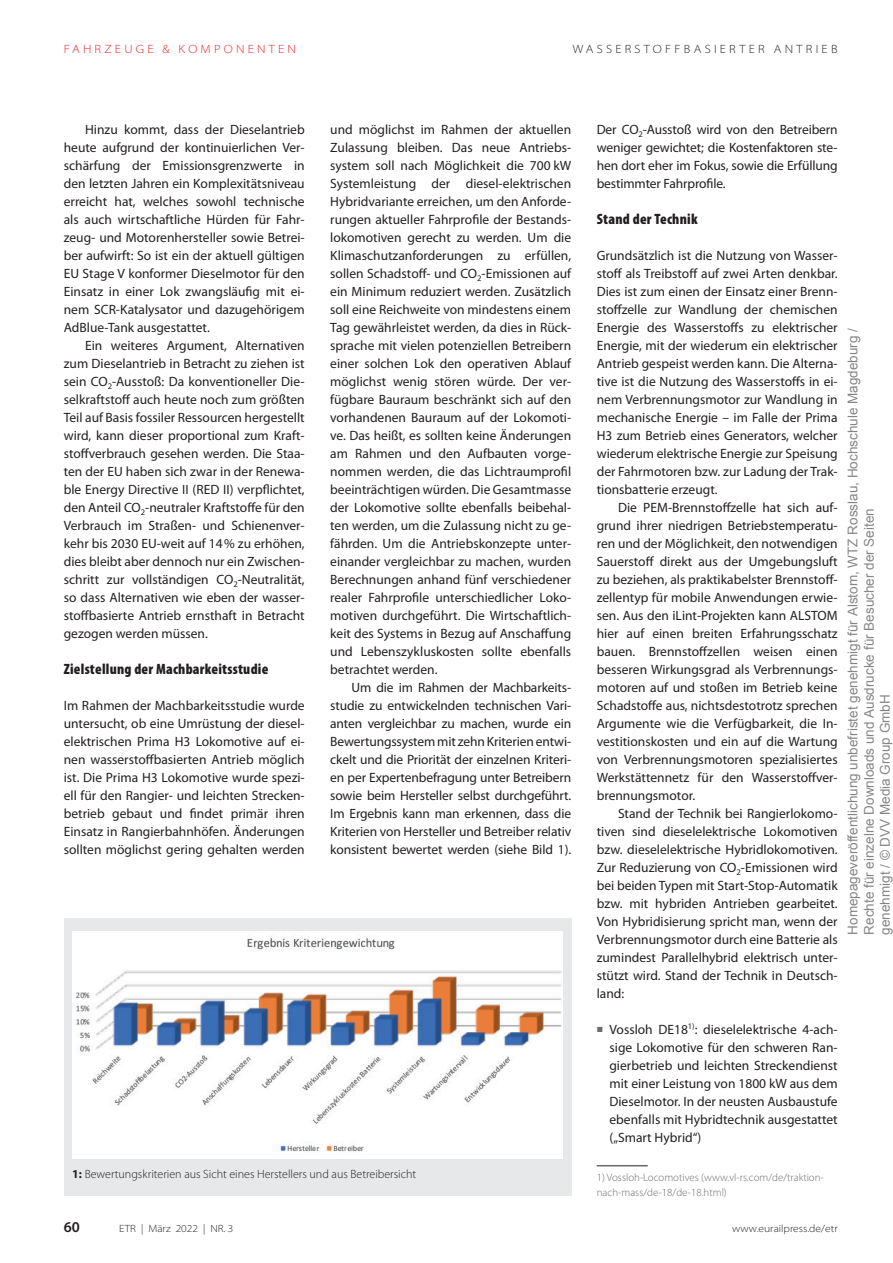
<style>
.page{position:relative;width:893px;height:1263px;background:#fff}
.page>*{position:absolute;margin:0;border:0;box-sizing:border-box;transform-origin:0 0}
.t1{font:900 condensed 15px "Myriad Pro";letter-spacing:.015em;color:#231f20}
.t2{font:600 15px "Myriad Pro";color:#231f20}
.t3{font:13.5px/18px "Myriad Pro";color:#231f20;text-align:justify}
.t4{font:13.5px/16.2px "Arial";color:rgb(0 0 0/.48)}
.t5{font:300 12px "Myriad Pro";color:#231f20}
.t6{font:300 semi-expanded 12px "Myriad Pro";letter-spacing:.27em;color:#231f20}
.t7{font:300 semi-expanded 12px "Myriad Pro";letter-spacing:.27em;color:#ee1d23}
.t8{font:300 10.8px/15px "Myriad Pro";color:#6c6d70}
.t9{font:300 semi-expanded 10.5px "Myriad Pro";color:#231f20}
.s1{font-weight:700}
</style>
<div class="page">
<hr style="left:597px;top:1165px;width:51px;height:1px;background:#231f20">
<div style="left:64px;top:918px;width:507px;height:278px;background:#e6e8e9"></div>
<img style="left:72px;top:932px;width:491px;height:227px">
<p class="t7" style="left:64px;top:42px;width:234px">FAHRZEUGE &amp; KOMPONENTEN</p>
<p class="t6" style="left:573px;top:42px;width:266px">WASSERSTOFFBASIERTER ANTRIEB</p>
<p class="t3" style="left:64px;top:120px;width:242px;text-indent:21px">Hinzu kommt, dass der Dieselantrieb heute aufgrund der kontinuierlichen Ver&shy;schärfung der Emissionsgrenzwerte in den letzten Jahren ein Komplexitätsniveau erreicht hat, welches sowohl technische als auch wirtschaftliche Hürden für Fahr&shy;zeug- und Motorenhersteller sowie Betrei&shy;ber aufwirft: So ist ein der aktuell gültigen EU Stage V konformer Dieselmotor für den Einsatz in einer Lok zwangsläufig mit ei&shy;nem SCR-Katalysator und dazugehörigem AdBlue-Tank ausgestattet.</p>
<p class="t3" style="left:64px;top:336px;width:242px;text-indent:21px">Ein weiteres Argument, Alternativen zum Dieselantrieb in Betracht zu ziehen ist sein CO<sub>2</sub>-Ausstoß: Da konventioneller Die&shy;selkraftstoff auch heute noch zum größten Teil auf Basis fossiler Ressourcen hergestellt wird, kann dieser proportional zum Kraft&shy;stoffverbrauch gesehen werden. Die Staa&shy;ten der EU haben sich zwar in der Renewa&shy;ble Energy Directive II (RED II) verpflichtet, den Anteil CO<sub>2</sub>-neutraler Kraftstoffe für den Verbrauch im Straßen- und Schienenver&shy;kehr bis 2030 EU-weit auf 14% zu erhöhen, dies bleibt aber dennoch nur ein Zwischen&shy;schritt zur vollständigen CO<sub>2</sub>-Neutralität, so dass Alternativen wie eben der wasser&shy;stoffbasierte Antrieb ernsthaft in Betracht gezogen werden müssen.</p>
<p class="t1" style="left:64px;top:659px;width:206px">Zielstellung der Machbarkeitsstudie</p>
<p class="t3" style="left:64px;top:696px;width:242px">Im Rahmen der Machbarkeitsstudie wurde untersucht, ob eine Umrüstung der diesel&shy;elektrischen Prima H3 Lokomotive auf ei&shy;nen wasserstoffbasierten Antrieb möglich ist. Die Prima H3 Lokomotive wurde spezi&shy;ell für den Rangier- und leichten Strecken&shy;betrieb gebaut und findet primär ihren Einsatz in Rangierbahnhöfen. Änderungen sollten möglichst gering gehalten werden</p>
<p class="t3" style="left:330px;top:120px;width:242px">und möglichst im Rahmen der aktuellen Zulassung bleiben. Das neue Antriebs&shy;system soll nach Möglichkeit die 700 kW Systemleistung der diesel-elektrischen Hybridvariante erreichen, um den Anforde&shy;rungen aktueller Fahrprofile der Bestands&shy;lokomotiven gerecht zu werden. Um die Klimaschutzanforderungen zu erfüllen, sollen Schadstoff- und CO<sub>2</sub>-Emissionen auf ein Minimum reduziert werden. Zusätzlich soll eine Reichweite von mindestens einem Tag gewährleistet werden, da dies in Rück&shy;sprache mit vielen potenziellen Betreibern einer solchen Lok den operativen Ablauf möglichst wenig stören würde. Der ver&shy;fügbare Bauraum beschränkt sich auf den vorhandenen Bauraum auf der Lokomoti&shy;ve. Das heißt, es sollten keine Änderungen am Rahmen und den Aufbauten vorge&shy;nommen werden, die das Lichtraumprofil beeinträchtigen würden. Die Gesamtmasse der Lokomotive sollte ebenfalls beibehal&shy;ten werden, um die Zulassung nicht zu ge&shy;fährden. Um die Antriebskonzepte unter&shy;einander vergleichbar zu machen, wurden Berechnungen anhand fünf verschiedener realer Fahrprofile unterschiedlicher Loko&shy;motiven durchgeführt. Die Wirtschaftlich&shy;keit des Systems in Bezug auf Anschaffung und Lebenszykluskosten sollte ebenfalls betrachtet werden.</p>
<p class="t3" style="left:330px;top:678px;width:242px;text-indent:21px">Um die im Rahmen der Machbarkeits&shy;studie zu entwickelnden technischen Vari&shy;anten vergleichbar zu machen, wurde ein Bewertungssystem mit zehn Kriterien entwi&shy;ckelt und die Priorität der einzelnen Kriteri&shy;en per Expertenbefragung unter Betreibern sowie beim Hersteller selbst durchgeführt.<br>Im Ergebnis kann man erkennen, dass die Kriterien von Hersteller und Betreiber relativ konsistent bewertet werden (siehe Bild 1).</p>
<p class="t5" style="left:72px;top:1166px;width:345px"><span class="s1">1:</span> Bewertungskriterien aus Sicht eines Herstellers und aus Betreibersicht</p>
<p class="t3" style="left:597px;top:120px;width:242px">Der CO<sub>2</sub>-Ausstoß wird von den Betreibern weniger gewichtet; die Kostenfaktoren ste&shy;hen dort eher im Fokus, sowie die Erfüllung bestimmter Fahrprofile.</p>
<p class="t1" style="left:597px;top:209px;width:102px">Stand der Technik</p>
<p class="t3" style="left:597px;top:246px;width:242px">Grundsätzlich ist die Nutzung von Wasser&shy;stoff als Treibstoff auf zwei Arten denkbar.<br>Dies ist zum einen der Einsatz einer Brenn&shy;stoffzelle zur Wandlung der chemischen Energie des Wasserstoffs zu elektrischer Energie, mit der wiederum ein elektrischer Antrieb gespeist werden kann. Die Alterna&shy;tive ist die Nutzung des Wasserstoffs in ei&shy;nem Verbrennungsmotor zur Wandlung in mechanische Energie – im Falle der Prima H3 zum Betrieb eines Generators, welcher wiederum elektrische Energie zur Speisung der Fahrmotoren bzw. zur Ladung der Trak&shy;tionsbatterie erzeugt.</p>
<p class="t3" style="left:597px;top:498px;width:242px;text-indent:21px">Die PEM-Brennstoffzelle hat sich auf&shy;grund ihrer niedrigen Betriebstemperatu&shy;ren und der Möglichkeit, den notwendigen Sauerstoff direkt aus der Umgebungsluft zu beziehen, als praktikabelster Brennstoff&shy;zellentyp für mobile Anwendungen erwie&shy;sen. Aus den iLint-Projekten kann ALSTOM hier auf einen breiten Erfahrungsschatz bauen. Brennstoffzellen weisen einen besseren Wirkungsgrad als Verbrennungs&shy;motoren auf und stoßen im Betrieb keine Schadstoffe aus, nichtsdestotrotz sprechen Argumente wie die Verfügbarkeit, die In&shy;vestitionskosten und ein auf die Wartung von Verbrennungsmotoren spezialisiertes Werkstättennetz für den Wasserstoffver&shy;brennungsmotor.</p>
<p class="t3" style="left:597px;top:804px;width:242px;text-indent:21px">Stand der Technik bei Rangierlokomo&shy;tiven sind dieselelektrische Lokomotiven bzw. dieselelektrische Hybridlokomotiven.<br>Zur Reduzierung von CO<sub>2</sub>-Emissionen wird bei beiden Typen mit Start-Stop-Automatik bzw. mit hybriden Antrieben gearbeitet.<br>Von Hybridisierung spricht man, wenn der Verbrennungsmotor durch eine Batterie als zumindest Parallelhybrid elektrisch unter&shy;stützt wird. Stand der Technik in Deutsch&shy;land:</p>
<p class="t3" style="left:609px;top:1020px;width:230px;text-indent:-13px"><sup>◼</sup> Vossloh DE18<sup>1)</sup>: dieselelektrische 4-ach&shy;sige Lokomotive für den schweren Ran&shy;gierbetrieb und leichten Streckendienst mit einer Leistung von 1800 kW aus dem Dieselmotor. In der neusten Ausbaustufe ebenfalls mit Hybridtechnik ausgestattet („Smart Hybrid“)</p>
<p class="t8" style="left:597px;top:1169px;width:229px">1) Vossloh-Locomotives (www.vl-rs.com/de/traktion&shy;nach-mass/de-18/de-18.html)</p>
<p class="t4" style="left:845px;top:935px;width:608px;rotate:-90deg">Homepageveröffentlichung unbefristet genehmigt für Alstom, WTZ Rosslau, Hochschule Magdeburg /<br>Rechte für einzelne Downloads und Ausdrucke für Besucher der Seiten<br>genehmigt / © DVV Media Group GmbH</p>
<p class="t2" style="left:64px;top:1217px;width:18px">60</p>
<p class="t9" style="left:119px;top:1222px;width:116px">ETR | März 2022 | NR. 3</p>
<p class="t9" style="left:732px;top:1222px;width:107px">www.eurailpress.de/etr</p>
</div>
